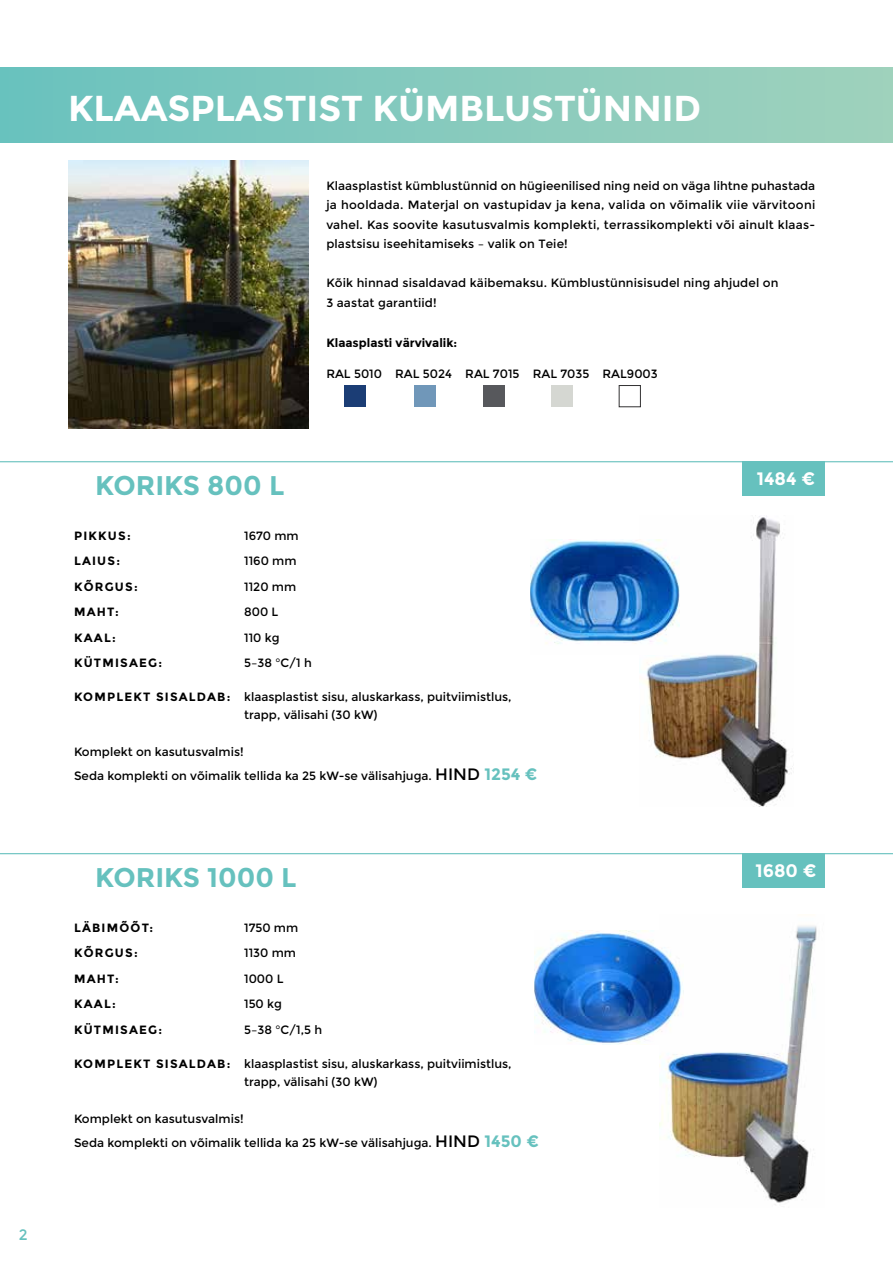
<style>
.page{position:relative;width:893px;height:1263px;background:#fff}
.page>*{position:absolute;margin:0;border:0;box-sizing:border-box;transform-origin:0 0}
.t1{font:700 36px "Montserrat";color:#fff}
.t2{font:700 27px "Montserrat";color:#66c1be}
.t3{font:700 18px "Montserrat";color:#fff}
.t4{font:15px "Montserrat";color:#66c1be}
.t5{font:12px/19.5px "Montserrat";color:#000}
.t6{font:700 12px "Montserrat";letter-spacing:.1em;color:#000}
.t7{font:700 12px "Montserrat";color:#000}
.s1{font-weight:700}
.s2{font-size:16.5px}
.s3{font-weight:700;font-size:16.5px;color:#66c1be}
</style>
<div class="page">
<hr style="left:0;top:853px;width:893px;height:1px;background:#66c1be">
<div style="left:0;top:68px;width:893px;height:74px;background:linear-gradient(to right,#6ac2be,#a1d2bc)"></div>
<div style="left:344px;top:385px;width:22px;height:22px;background:#1b3d75"></div>
<div style="left:415px;top:385px;width:21px;height:22px;background:#7097b9"></div>
<div style="left:551px;top:385px;width:21px;height:22px;background:#d5d7d2"></div>
<div style="left:483px;top:385px;width:21px;height:22px;background:#57585c"></div>
<div style="left:619px;top:385px;width:22px;height:22px;border:1px solid #323132"></div>
<img style="left:68px;top:161px;width:240px;height:267px">
<hr style="left:0;top:461px;width:893px;height:1px;background:#66c1be">
<img style="left:640px;top:515px;width:152px;height:292px">
<img style="left:530px;top:540px;width:149px;height:114px">
<img style="left:660px;top:926px;width:157px;height:279px">
<img style="left:535px;top:930px;width:149px;height:115px">
<div style="left:742px;top:461px;width:83px;height:34px;background:#66c1be"></div>
<div style="left:742px;top:853px;width:83px;height:34px;background:#66c1be"></div>
<p class="t4" style="left:19px;top:1225px;width:10px">2</p>
<h1 class="t1" style="left:68px;top:87px;width:635px">KLAASPLASTIST KÜMBLUSTÜNNID</h1>
<p class="t5" style="left:326px;top:176px;width:490px;text-align:justify">Klaasplastist kümblustünnid on hügieenilised ning neid on väga lihtne puhastada ja hooldada. Materjal on vastupidav ja kena, valida on võimalik viie värvitooni vahel. Kas soovite kasutusvalmis komplekti, terrassikomplekti või ainult klaas&shy;plastsisu iseehitamiseks – valik on Teie!</p>
<p class="t5" style="left:326px;top:274px;width:454px">Kõik hinnad sisaldavad käibemaksu. Kümblustünnisisudel ning ahjudel on<br>3 aastat garantiid!</p>
<p class="t7" style="left:326px;top:336px;width:132px">Klaasplasti värvivalik:</p>
<p class="t5" style="left:326px;top:364px;width:333px">RAL 5010 RAL 5024 RAL 7015 RAL 7035 RAL9003</p>
<h2 class="t2" style="left:95px;top:469px;width:191px">KORIKS 800 L</h2>
<p class="t6" style="left:74px;top:528px;width:58px">PIKKUS:</p>
<p class="t5" style="left:244px;top:526px;width:56px">1670 mm</p>
<p class="t6" style="left:74px;top:554px;width:48px">LAIUS:</p>
<p class="t5" style="left:244px;top:551px;width:54px">1160 mm</p>
<p class="t6" style="left:74px;top:579px;width:65px">KÕRGUS:</p>
<p class="t5" style="left:244px;top:577px;width:54px">1120 mm</p>
<p class="t6" style="left:74px;top:605px;width:46px">MAHT:</p>
<p class="t5" style="left:244px;top:602px;width:36px">800 L</p>
<p class="t6" style="left:74px;top:630px;width:43px">KAAL:</p>
<p class="t5" style="left:244px;top:628px;width:37px">110 kg</p>
<p class="t6" style="left:74px;top:656px;width:90px">KÜTMISAEG:</p>
<p class="t5" style="left:244px;top:653px;width:69px">5–38 °C/1 h</p>
<p class="t5" style="left:244px;top:688px;width:269px;line-height:18px;text-indent:-170px"><span class="s1">KOMPLEKT SISALDAB:</span> klaasplastist sisu, aluskarkass, puitviimistlus, trapp, välisahi (30 kW)</p>
<p class="t5" style="left:74px;top:740px;width:465px;line-height:24px">Komplekt on kasutusvalmis!<br>Seda komplekti on võimalik tellida ka 25 kW-se välisahjuga. <span class="s2">HIND</span> <span class="s3">1254 €</span></p>
<h2 class="t2" style="left:95px;top:861px;width:203px">KORIKS 1000 L</h2>
<p class="t6" style="left:74px;top:920px;width:81px">LÄBIMÕÕT:</p>
<p class="t5" style="left:244px;top:918px;width:56px">1750 mm</p>
<p class="t6" style="left:74px;top:946px;width:65px">KÕRGUS:</p>
<p class="t5" style="left:244px;top:943px;width:53px">1130 mm</p>
<p class="t6" style="left:74px;top:971px;width:46px">MAHT:</p>
<p class="t5" style="left:244px;top:969px;width:41px">1000 L</p>
<p class="t6" style="left:74px;top:997px;width:43px">KAAL:</p>
<p class="t5" style="left:244px;top:994px;width:39px">150 kg</p>
<p class="t6" style="left:74px;top:1022px;width:90px">KÜTMISAEG:</p>
<p class="t5" style="left:244px;top:1020px;width:80px">5–38 °C/1,5 h</p>
<p class="t5" style="left:244px;top:1054px;width:269px;line-height:18px;text-indent:-170px"><span class="s1">KOMPLEKT SISALDAB:</span> klaasplastist sisu, aluskarkass, puitviimistlus, trapp, välisahi (30 kW)</p>
<p class="t5" style="left:74px;top:1107px;width:466px;line-height:24px">Komplekt on kasutusvalmis!<br>Seda komplekti on võimalik tellida ka 25 kW-se välisahjuga. <span class="s2">HIND</span> <span class="s3">1450 €</span></p>
<h3 class="t3" style="left:757px;top:467px;width:60px">1484 €</h3>
<h3 class="t3" style="left:755px;top:859px;width:63px">1680 €</h3>
</div>
